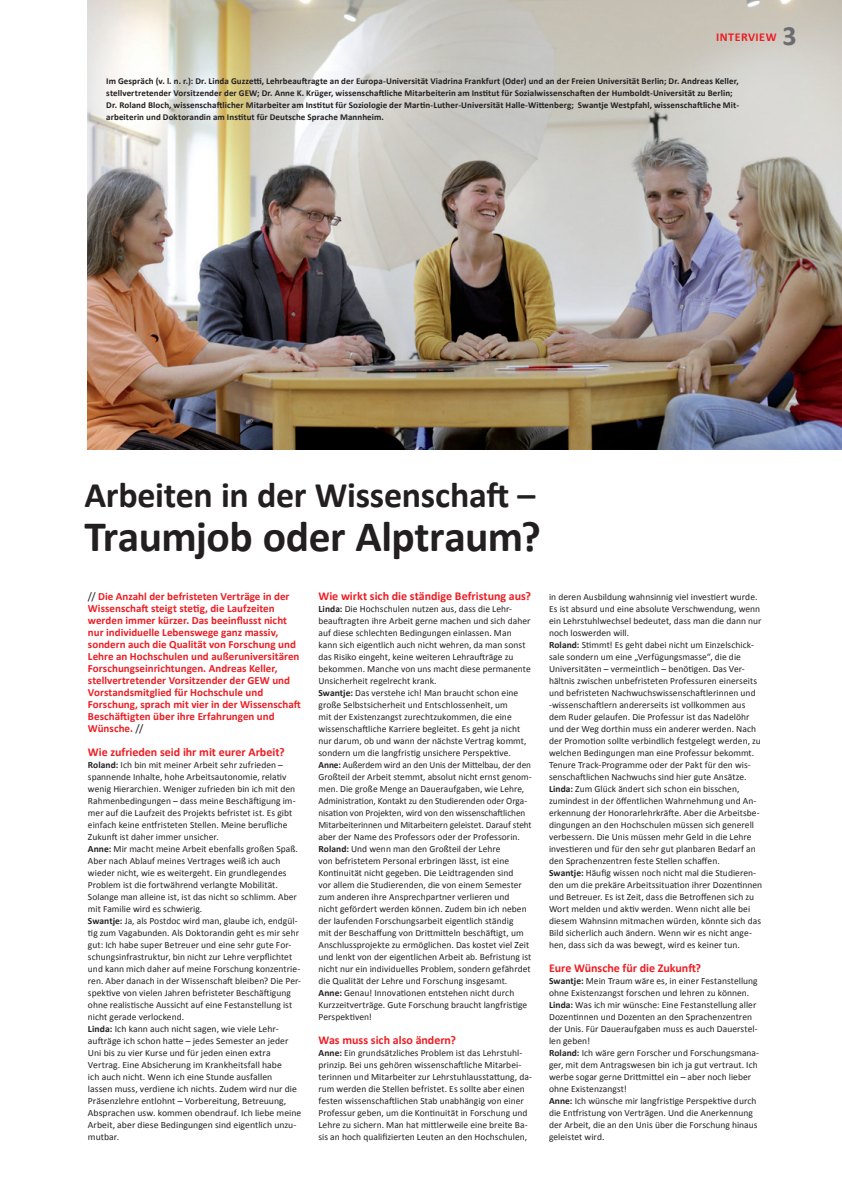
<style>
.page{position:relative;width:842px;height:1191px;background:#fff}
.page>*{position:absolute;margin:0;border:0;box-sizing:border-box;transform-origin:0 0}
.t1{font:700 43.5px "Calibri";letter-spacing:-.01em;color:#231f20}
.t2{font:700 36px "Calibri";letter-spacing:-.01em;color:#231f20}
.t3{font:700 28px "Calibri";color:#6c6d70}
.t4{font:700 12px "Calibri";color:#ee1d23}
.t5{font:700 12px "Calibri";letter-spacing:.04em;color:#ee1d23}
.t6{font:700 11px/12px "Calibri";color:#ee1d23}
.t7{font:9.5px/12px "Calibri";letter-spacing:.005em;color:#231f20}
.t8{font:700 9px/12px "Calibri";letter-spacing:.01em;color:#231f20}
.s1{font-weight:400;color:#231f20}
.s2{font-weight:700}
</style>
<div class="page">
<img style="left:88px;top:0;width:754px;height:449px">
<p class="t5" style="left:716px;top:29px;width:62px">INTERVIEW</p>
<h3 class="t3" style="left:782px;top:18px;width:16px">3</h3>
<p class="t8" style="left:106px;top:75px;width:634px">Im Gespräch (v. l. n. r.): Dr. Linda Guzzetti, Lehrbeauftragte an der Europa-Universität Viadrina Frankfurt (Oder) und an der Freien Universität Berlin; Dr. Andreas Keller, stellvertretender Vorsitzender der GEW; Dr. Anne K. Krüger, wissenschaftliche Mitarbeiterin am Institut für Sozialwissenschaften der Humboldt-Universität zu Berlin; Dr. Roland Bloch, wissenschaftlicher Mitarbeiter am Institut für Soziologie der Martin-Luther-Universität Halle-Wittenberg; Swantje Westpfahl, wissenschaftliche Mit&shy;arbeiterin und Doktorandin am Institut für Deutsche Sprache Mannheim.</p>
<h2 class="t2" style="left:84px;top:472px;width:453px">Arbeiten in der Wissenschaft –</h2>
<h1 class="t1" style="left:84px;top:508px;width:458px">Traumjob oder Alptraum?</h1>
<p class="t6" style="left:88px;top:590px;width:214px"><span class="s1">//</span> Die Anzahl der befristeten Verträge in der Wissenschaft steigt stetig, die Laufzeiten werden immer kürzer. Das beeinflusst nicht nur individuelle Lebenswege ganz massiv, sondern auch die Qualität von Forschung und Lehre an Hochschulen und außeruniversitären Forschungseinrichtungen. Andreas Keller, stellvertretender Vorsitzender der GEW und Vorstandsmitglied für Hochschule und Forschung, sprach mit vier in der Wissenschaft Beschäftigten über ihre Erfahrungen und Wünsche. <span class="s1">//</span></p>
<p class="t4" style="left:88px;top:744px;width:198px">Wie zufrieden seid ihr mit eurer Arbeit?</p>
<p class="t7" style="left:88px;top:759px;width:215px"><span class="s2">Roland:</span> Ich bin mit meiner Arbeit sehr zufrieden – spannende Inhalte, hohe Arbeitsautonomie, relativ wenig Hierarchien. Weniger zufrieden bin ich mit den Rahmenbedingungen – dass meine Beschäftigung im&shy;mer auf die Laufzeit des Projekts befristet ist. Es gibt einfach keine entfristeten Stellen. Meine berufliche Zukunft ist daher immer unsicher.<br><span class="s2">Anne:</span> Mir macht meine Arbeit ebenfalls großen Spaß.<br>Aber nach Ablauf meines Vertrages weiß ich auch wieder nicht, wie es weitergeht. Ein grundlegendes Problem ist die fortwährend verlangte Mobilität.<br>Solange man alleine ist, ist das nicht so schlimm. Aber mit Familie wird es schwierig.<br><span class="s2">Swantje:</span> Ja, als Postdoc wird man, glaube ich, endgül&shy;tig zum Vagabunden. Als Doktorandin geht es mir sehr gut: Ich habe super Betreuer und eine sehr gute For&shy;schungsinfrastruktur, bin nicht zur Lehre verpflichtet und kann mich daher auf meine Forschung konzentrie&shy;ren. Aber danach in der Wissenschaft bleiben? Die Per&shy;spektive von vielen Jahren befristeter Beschäftigung ohne realistische Aussicht auf eine Festanstellung ist nicht gerade verlockend.<br><span class="s2">Linda:</span> Ich kann auch nicht sagen, wie viele Lehr&shy;aufträge ich schon hatte – jedes Semester an jeder Uni bis zu vier Kurse und für jeden einen extra Vertrag. Eine Absicherung im Krankheitsfall habe<br>ich auch nicht. Wenn ich eine Stunde ausfallen<br>lassen muss, verdiene ich nichts. Zudem wird nur die Präsenzlehre entlohnt – Vorbereitung, Betreuung, Absprachen usw. kommen obendrauf. Ich liebe meine Arbeit, aber diese Bedingungen sind eigentlich unzu&shy;mutbar.</p>
<p class="t4" style="left:318px;top:588px;width:214px">Wie wirkt sich die ständige Befristung aus?</p>
<p class="t7" style="left:318px;top:603px;width:215px"><span class="s2">Linda:</span> Die Hochschulen nutzen aus, dass die Lehr&shy;beauf-tragten ihre Arbeit gerne machen und sich daher auf diese schlechten Bedingungen einlassen. Man kann sich eigentlich auch nicht wehren, da man sonst das Risiko eingeht, keine weiteren Lehraufträge zu bekommen. Manche von uns macht diese permanente Unsicherheit regelrecht krank.<br><span class="s2">Swantje:</span> Das verstehe ich! Man braucht schon eine große Selbstsicherheit und Entschlossenheit, um<br>mit der Existenzangst zurechtzukommen, die eine wissenschaftliche Karriere begleitet. Es geht ja nicht nur darum, ob und wann der nächste Vertrag kommt, sondern um die langfristig unsichere Perspektive.<br><span class="s2">Anne:</span> Außerdem wird an den Unis der Mittelbau, der den Großteil der Arbeit stemmt, absolut nicht ernst genom&shy;men. Die große Menge an Daueraufgaben, wie Lehre, Administration, Kontakt zu den Studierenden oder Orga&shy;nisation von Projekten, wird von den wissenschaftlichen Mitarbeiterinnen und Mitarbeitern geleistet. Darauf steht aber der Name des Professors oder der Professorin.<br><span class="s2">Roland:</span> Und wenn man den Großteil der Lehre<br>von befristetem Personal erbringen lässt, ist eine Kontinuität nicht gegeben. Die Leidtragenden sind<br>vor allem die Studierenden, die von einem Semester zum anderen ihre Ansprechpartner verlieren und<br>nicht gefördert werden können. Zudem bin ich neben der laufenden Forschungsarbeit eigentlich ständig<br>mit der Beschaffung von Drittmitteln beschäftigt, um Anschlussprojekte zu ermöglichen. Das kostet viel Zeit und lenkt von der eigentlichen Arbeit ab. Befristung ist nicht nur ein individuelles Problem, sondern gefährdet die Qualität der Lehre und Forschung insgesamt.<br><span class="s2">Anne:</span> Genau! Innovationen entstehen nicht durch Kurzzeitverträge. Gute Forschung braucht langfristige Perspektiven!</p>
<p class="t4" style="left:318px;top:1032px;width:139px">Was muss sich also ändern?</p>
<p class="t7" style="left:318px;top:1047px;width:215px"><span class="s2">Anne:</span> Ein grundsätzliches Problem ist das Lehrstuhl&shy;prinzip. Bei uns gehören wissenschaftliche Mitarbei&shy;terinnen und Mitarbeiter zur Lehrstuhlausstattung, da&shy;rum werden die Stellen befristet. Es sollte aber einen festen wissenschaftlichen Stab unabhängig von einer Professur geben, um die Kontinuität in Forschung und Lehre zu sichern. Man hat mittlerweile eine breite Ba&shy;sis an hoch qualifizierten Leuten an den Hochschulen,</p>
<p class="t7" style="left:549px;top:591px;width:215px">in deren Ausbildung wahnsinnig viel investiert wurde.<br>Es ist absurd und eine absolute Verschwendung, wenn ein Lehrstuhlwechsel bedeutet, dass man die dann nur noch loswerden will.<br><span class="s2">Roland:</span> Stimmt! Es geht dabei nicht um Einzelschick&shy;sale sondern um eine „Verfügungsmasse“, die die Universitäten – vermeintlich – benötigen. Das Ver&shy;hältnis zwischen unbefristeten Professuren einerseits und befristeten Nachwuchswissenschaftlerinnen und -wissenschaftlern andererseits ist vollkommen aus dem Ruder gelaufen. Die Professur ist das Nadelöhr und der Weg dorthin muss ein anderer werden. Nach der Promotion sollte verbindlich festgelegt werden, zu welchen Bedingungen man eine Professur bekommt.<br>Tenure Track-Programme oder der Pakt für den wis&shy;senschaftlichen Nachwuchs sind hier gute Ansätze.<br><span class="s2">Linda:</span> Zum Glück ändert sich schon ein bisschen, zumindest in der öffentlichen Wahrnehmung und An&shy;erkennung der Honorarlehrkräfte. Aber die Arbeitsbe&shy;dingungen an den Hochschulen müssen sich generell verbessern. Die Unis müssen mehr Geld in die Lehre investieren und für den sehr gut planbaren Bedarf an den Sprachenzentren feste Stellen schaffen.<br><span class="s2">Swantje:</span> Häufig wissen noch nicht mal die Studieren&shy;den um die prekäre Arbeitssituation ihrer Dozentinnen und Betreuer. Es ist Zeit, dass die Betroffenen sich zu Wort melden und aktiv werden. Wenn nicht alle bei diesem Wahnsinn mitmachen würden, könnte sich das Bild sicherlich auch ändern. Wenn wir es nicht ange&shy;hen, dass sich da was bewegt, wird es keiner tun.</p>
<p class="t4" style="left:549px;top:960px;width:153px">Eure Wünsche für die Zukunft?</p>
<p class="t7" style="left:549px;top:975px;width:212px"><span class="s2">Swantje:</span> Mein Traum wäre es, in einer Festanstellung ohne Existenzangst forschen und lehren zu können.<br><span class="s2">Linda:</span> Was ich mir wünsche: Eine Festanstellung aller Dozentinnen und Dozenten an den Sprachenzentren der Unis. Für Daueraufgaben muss es auch Dauerstel&shy;len geben!<br><span class="s2">Roland:</span> Ich wäre gern Forscher und Forschungsmana&shy;ger, mit dem Antragswesen bin ich ja gut vertraut. Ich werbe sogar gerne Drittmittel ein – aber noch lieber ohne Existenzangst!<br><span class="s2">Anne:</span> Ich wünsche mir langfristige Perspektive durch die Entfristung von Verträgen. Und die Anerkennung der Arbeit, die an den Unis über die Forschung hinaus geleistet wird.</p>
</div>
